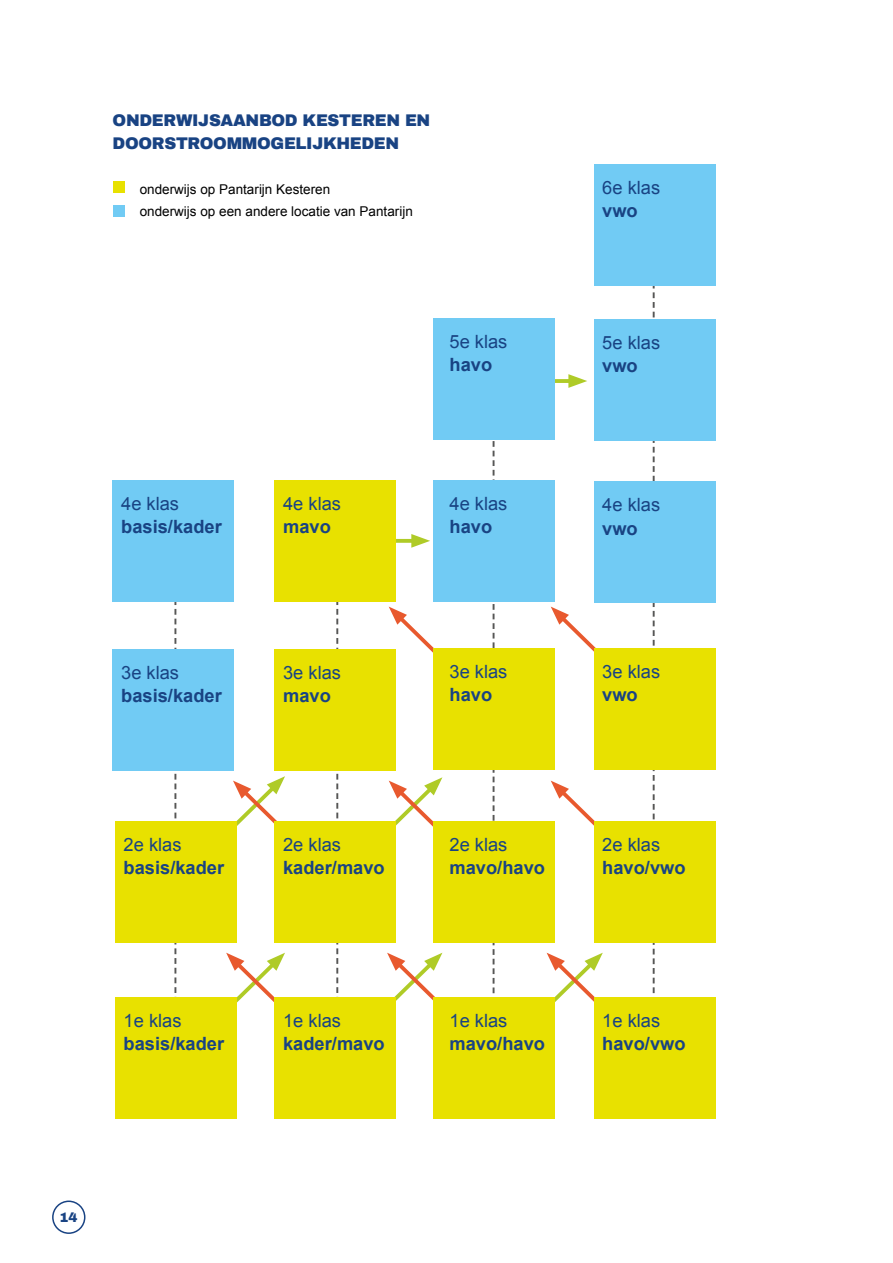
<style>
.page{position:relative;width:893px;height:1263px;background:#fff}
.page>*{position:absolute;margin:0;border:0;box-sizing:border-box;transform-origin:0 0}
.platte_tekst{font:700 18.3px "Arial";color:#194383}
.platte_tekst-2{font:18.3px "Arial";color:#194383}
.subkoppen{font:900 16.5px/22.5px "Archivo";letter-spacing:-.02em;color:#194383}
.platte_tekst-3{font:13.5px "Arial";color:#000}
.t1{font:900 13.5px "Archivo";color:#194383}
</style>
<div class="page">
<div style="left:52px;top:1200px;width:33px;height:34px;border:2px solid #194383;border-radius:50%"></div>
<svg style="left:396px;top:539px;width:15px;height:4px"></svg>
<svg style="left:411px;top:534px;width:19px;height:14px"></svg>
<svg style="left:554px;top:379px;width:14px;height:4px"></svg>
<svg style="left:568px;top:374px;width:19px;height:14px"></svg>
<svg style="left:226px;top:953px;width:59px;height:57px"></svg>
<svg style="left:387px;top:953px;width:56px;height:48px"></svg>
<svg style="left:546px;top:953px;width:57px;height:57px"></svg>
<svg style="left:551px;top:781px;width:44px;height:57px"></svg>
<svg style="left:388px;top:777px;width:55px;height:50px"></svg>
<svg style="left:389px;top:607px;width:45px;height:46px"></svg>
<svg style="left:551px;top:607px;width:45px;height:57px"></svg>
<svg style="left:233px;top:776px;width:52px;height:62px"></svg>
<svg style="left:174px;top:602px;width:2px;height:395px"></svg>
<svg style="left:336px;top:602px;width:2px;height:395px"></svg>
<svg style="left:493px;top:439px;width:1px;height:555px"></svg>
<svg style="left:653px;top:285px;width:2px;height:709px"></svg>
<div style="left:116px;top:997px;width:121px;height:121px;background:#e8e100"></div>
<div style="left:116px;top:821px;width:121px;height:121px;background:#e8e100"></div>
<div style="left:275px;top:997px;width:121px;height:121px;background:#e8e100"></div>
<div style="left:275px;top:821px;width:121px;height:121px;background:#e8e100"></div>
<div style="left:275px;top:650px;width:121px;height:121px;background:#e8e100"></div>
<div style="left:275px;top:481px;width:121px;height:121px;background:#e8e100"></div>
<div style="left:113px;top:650px;width:121px;height:121px;background:#71cbf4"></div>
<div style="left:113px;top:481px;width:121px;height:121px;background:#71cbf4"></div>
<div style="left:433px;top:997px;width:121px;height:121px;background:#e8e100"></div>
<div style="left:433px;top:821px;width:121px;height:121px;background:#e8e100"></div>
<div style="left:433px;top:648px;width:121px;height:121px;background:#e8e100"></div>
<div style="left:433px;top:481px;width:121px;height:121px;background:#71cbf4"></div>
<div style="left:433px;top:318px;width:121px;height:121px;background:#71cbf4"></div>
<div style="left:594px;top:997px;width:121px;height:121px;background:#e8e100"></div>
<div style="left:594px;top:821px;width:121px;height:121px;background:#e8e100"></div>
<div style="left:594px;top:648px;width:121px;height:121px;background:#e8e100"></div>
<div style="left:594px;top:482px;width:121px;height:121px;background:#71cbf4"></div>
<div style="left:594px;top:320px;width:121px;height:121px;background:#71cbf4"></div>
<div style="left:594px;top:164px;width:121px;height:121px;background:#71cbf4"></div>
<div style="left:113px;top:181px;width:11px;height:11px;background:#e8e100"></div>
<div style="left:113px;top:206px;width:11px;height:11px;background:#71cbf4"></div>
<p class="subkoppen" style="left:113px;top:110px;width:319px">ONDERWIJSAANBOD KESTEREN EN<br>DOORSTROOMMOGELIJKHEDEN</p>
<p class="platte_tekst-3" style="left:140px;top:180px;width:192px">onderwijs op Pantarijn Kesteren</p>
<p class="platte_tekst-3" style="left:140px;top:203px;width:275px">onderwijs op een andere locatie van Pantarijn</p>
<p class="platte_tekst-2" style="left:602px;top:175px;width:59px">6e klas</p>
<p class="platte_tekst" style="left:602px;top:198px;width:37px">vwo</p>
<p class="platte_tekst-2" style="left:449px;top:329px;width:59px">5e klas</p>
<p class="platte_tekst" style="left:449px;top:352px;width:44px">havo</p>
<p class="platte_tekst-2" style="left:602px;top:331px;width:59px">5e klas</p>
<p class="platte_tekst" style="left:602px;top:354px;width:37px">vwo</p>
<p class="platte_tekst-2" style="left:121px;top:492px;width:59px">4e klas</p>
<p class="platte_tekst" style="left:121px;top:515px;width:102px">basis/kader</p>
<p class="platte_tekst-2" style="left:283px;top:492px;width:59px">4e klas</p>
<p class="platte_tekst" style="left:283px;top:515px;width:49px">mavo</p>
<p class="platte_tekst-2" style="left:449px;top:492px;width:59px">4e klas</p>
<p class="platte_tekst" style="left:449px;top:515px;width:44px">havo</p>
<p class="platte_tekst-2" style="left:602px;top:493px;width:59px">4e klas</p>
<p class="platte_tekst" style="left:602px;top:516px;width:37px">vwo</p>
<p class="platte_tekst-2" style="left:121px;top:661px;width:59px">3e klas</p>
<p class="platte_tekst" style="left:121px;top:684px;width:102px">basis/kader</p>
<p class="platte_tekst-2" style="left:283px;top:661px;width:59px">3e klas</p>
<p class="platte_tekst" style="left:283px;top:684px;width:49px">mavo</p>
<p class="platte_tekst-2" style="left:449px;top:659px;width:59px">3e klas</p>
<p class="platte_tekst" style="left:449px;top:682px;width:44px">havo</p>
<p class="platte_tekst-2" style="left:602px;top:659px;width:59px">3e klas</p>
<p class="platte_tekst" style="left:602px;top:682px;width:37px">vwo</p>
<p class="platte_tekst-2" style="left:124px;top:833px;width:59px">2e klas</p>
<p class="platte_tekst" style="left:124px;top:856px;width:102px">basis/kader</p>
<p class="platte_tekst-2" style="left:283px;top:833px;width:59px">2e klas</p>
<p class="platte_tekst" style="left:283px;top:856px;width:103px">kader/mavo</p>
<p class="platte_tekst-2" style="left:449px;top:833px;width:59px">2e klas</p>
<p class="platte_tekst" style="left:449px;top:856px;width:97px">mavo/havo</p>
<p class="platte_tekst-2" style="left:602px;top:833px;width:59px">2e klas</p>
<p class="platte_tekst" style="left:602px;top:856px;width:85px">havo/vwo</p>
<p class="platte_tekst-2" style="left:124px;top:1009px;width:59px">1e klas</p>
<p class="platte_tekst" style="left:124px;top:1032px;width:102px">basis/kader</p>
<p class="platte_tekst-2" style="left:283px;top:1009px;width:59px">1e klas</p>
<p class="platte_tekst" style="left:283px;top:1032px;width:103px">kader/mavo</p>
<p class="platte_tekst-2" style="left:449px;top:1009px;width:59px">1e klas</p>
<p class="platte_tekst" style="left:449px;top:1032px;width:97px">mavo/havo</p>
<p class="platte_tekst-2" style="left:602px;top:1009px;width:59px">1e klas</p>
<p class="platte_tekst" style="left:602px;top:1032px;width:85px">havo/vwo</p>
<p class="t1" style="left:60px;top:1209px;width:20px">14</p>
</div>
